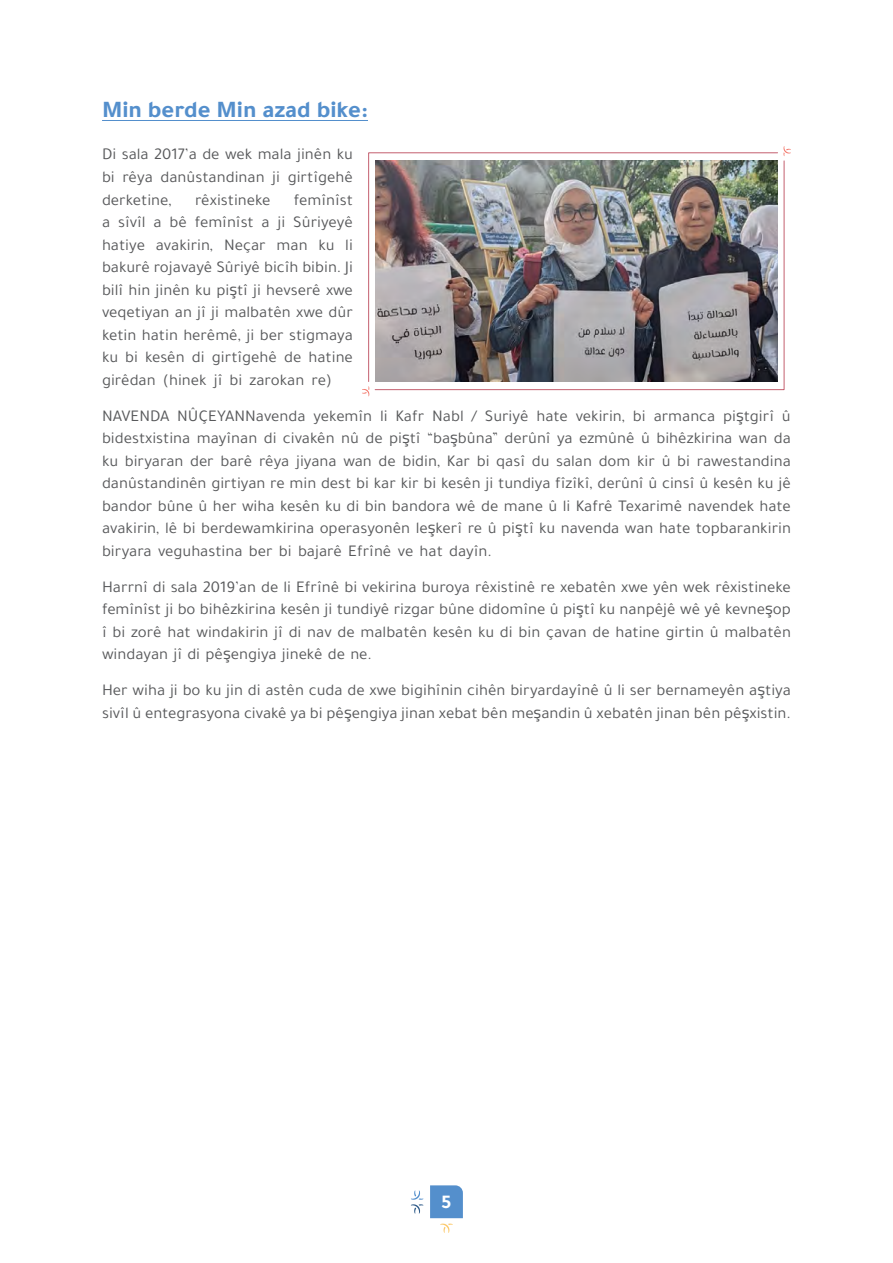
<style>
.page{position:relative;width:893px;height:1263px;background:#fff}
.page>*{position:absolute;margin:0;border:0;box-sizing:border-box;transform-origin:0 0}
.t1{font:700 24px "Tajawal";color:#548fcc}
.t2{font:700 19.5px "Tajawal";color:#fff}
.t3{font:16.5px/22.5px "Tajawal";color:#58595b}
</style>
<div class="page">
<svg style="left:430px;top:1185px;width:33px;height:48px"></svg>
<svg style="left:411px;top:1190px;width:12px;height:23px"></svg>
<hr style="left:102px;top:120px;width:266px;height:1px;background:#548fcc">
<svg style="left:362px;top:386px;width:7px;height:10px"></svg>
<svg style="left:783px;top:146px;width:8px;height:10px"></svg>
<svg style="left:368px;top:152px;width:410px;height:230px"></svg>
<svg style="left:375px;top:161px;width:409px;height:229px"></svg>
<img style="left:375px;top:161px;width:403px;height:221px">
<h1 class="t1" style="left:102px;top:92px;width:267px">Min berde Min azad bike:</h1>
<p class="t3" style="left:102px;top:143px;width:252px;text-align:right">Di sala 2017 a’ de wek mala jinên ku girtîgehê</p>
<p class="t3" style="left:122px;top:166px;width:32px">rêya</p>
<p class="t3" style="left:161px;top:166px;width:106px">danûstandinan</p>
<p class="t3" style="left:102px;top:166px;width:14px">bi</p>
<p class="t3" style="left:272px;top:166px;width:9px">ji</p>
<p class="t3" style="left:102px;top:188px;width:71px">derketine,</p>
<p class="t3" style="left:195px;top:188px;width:77px">rêxistineke</p>
<p class="t3" style="left:294px;top:188px;width:61px">femînîst</p>
<p class="t3" style="left:102px;top:211px;width:10px">a</p>
<p class="t3" style="left:118px;top:211px;width:29px">sîvîl</p>
<p class="t3" style="left:153px;top:211px;width:10px">a</p>
<p class="t3" style="left:169px;top:211px;width:19px">bê</p>
<p class="t3" style="left:195px;top:211px;width:61px">femînîst</p>
<p class="t3" style="left:262px;top:211px;width:10px">a</p>
<p class="t3" style="left:278px;top:211px;width:9px">ji</p>
<p class="t3" style="left:293px;top:211px;width:61px">Sûriyeyê</p>
<p class="t3" style="left:102px;top:233px;width:252px">hatiye<br>bakurê rojavayê Sûriyê bicîh bibin Ji. bilî hin jinên ku piştî ji hevserê xwe veqetiyan an jijî malbatên xwe dûr ketin hatin herêmê ji, ber stigmaya ku bi kesên di girtîgehê de hatine girêdan (hinek jî bi zarokan re(</p>
<p class="t3" style="left:156px;top:233px;width:59px">avakirin,</p>
<p class="t3" style="left:318px;top:233px;width:18px">ku</p>
<p class="t3" style="left:345px;top:233px;width:9px">li</p>
<p class="t3" style="left:224px;top:233px;width:43px">Neçar</p>
<p class="t3" style="left:277px;top:233px;width:33px">man</p>
<p class="t3" style="left:177px;top:404px;width:130px">NÛÇEYANNavenda</p>
<p class="t3" style="left:313px;top:404px;width:60px">yekemîn</p>
<p class="t3" style="left:485px;top:404px;width:45px">Suriyê</p>
<p class="t3" style="left:723px;top:404px;width:52px">piştgirî</p>
<p class="t3" style="left:782px;top:404px;width:10px">û</p>
<p class="t3" style="left:102px;top:404px;width:690px">NAVENDA<br>bidestxistina mayînan di civakên nû de piştî “başbûna” derûnî ya ezmûnê û bihêzkirina wan da ku biryaran der barê rêya jiyana wan de bidin, Kar bi qasî du salan dom kir û bi rawestandina danûstandinên girtiyan re min dest bi kar kir bi kesên ji tundiya fîzîkî, derûnî û cinsî û kesên ku jê bandor bûne û her wiha kesên ku di bin bandora wê de mane liû Kafrê Texarimê navendek hate avakirin lê, bi berdewamkirina operasyonên leşkerî re û piştî ku navenda wan hate topbarankirin biryara veguhastina ber bi bajarê Efrînê ve hat dayîn.</p>
<p class="t3" style="left:102px;top:575px;width:690px;text-align:justify">Harrnî di sala 2019’an de li Efrînê bi vekirina buroya rêxistinê re xebatên xwe yên wek rêxistineke femînîst ji bo bihêzkirina kesên ji tundiyê rizgar bûne didomîne û piştî ku nanpêjê wê yê kevneşop î bi zorê hat windakirin jî di nav de malbatên kesên ku di bin çavan de hatine girtin û malbatên windayan jî di pêşengiya jinekê de ne.</p>
<p class="t3" style="left:102px;top:679px;width:690px">Her wiha ji bo ku jin di astên cuda de xwe bigihînin cihên biryardayînê liû ser bernameyên aştiya sivîl û entegrasyona civakê ya bi pêşengiya jinan xebat bên meşandin û xebatên jinan bên pêşxistin.</p>
<p class="t3" style="left:380px;top:404px;width:9px">li</p>
<p class="t3" style="left:396px;top:404px;width:30px">Kafr</p>
<p class="t3" style="left:432px;top:404px;width:33px">Nabl</p>
<p class="t3" style="left:536px;top:404px;width:33px">hate</p>
<p class="t3" style="left:576px;top:404px;width:51px">vekirin,</p>
<p class="t3" style="left:633px;top:404px;width:14px">bi</p>
<p class="t3" style="left:472px;top:404px;width:7px">/</p>
<p class="t3" style="left:654px;top:404px;width:63px">armanca</p>
<p class="t2" style="left:442px;top:1187px;width:11px">5</p>
</div>
